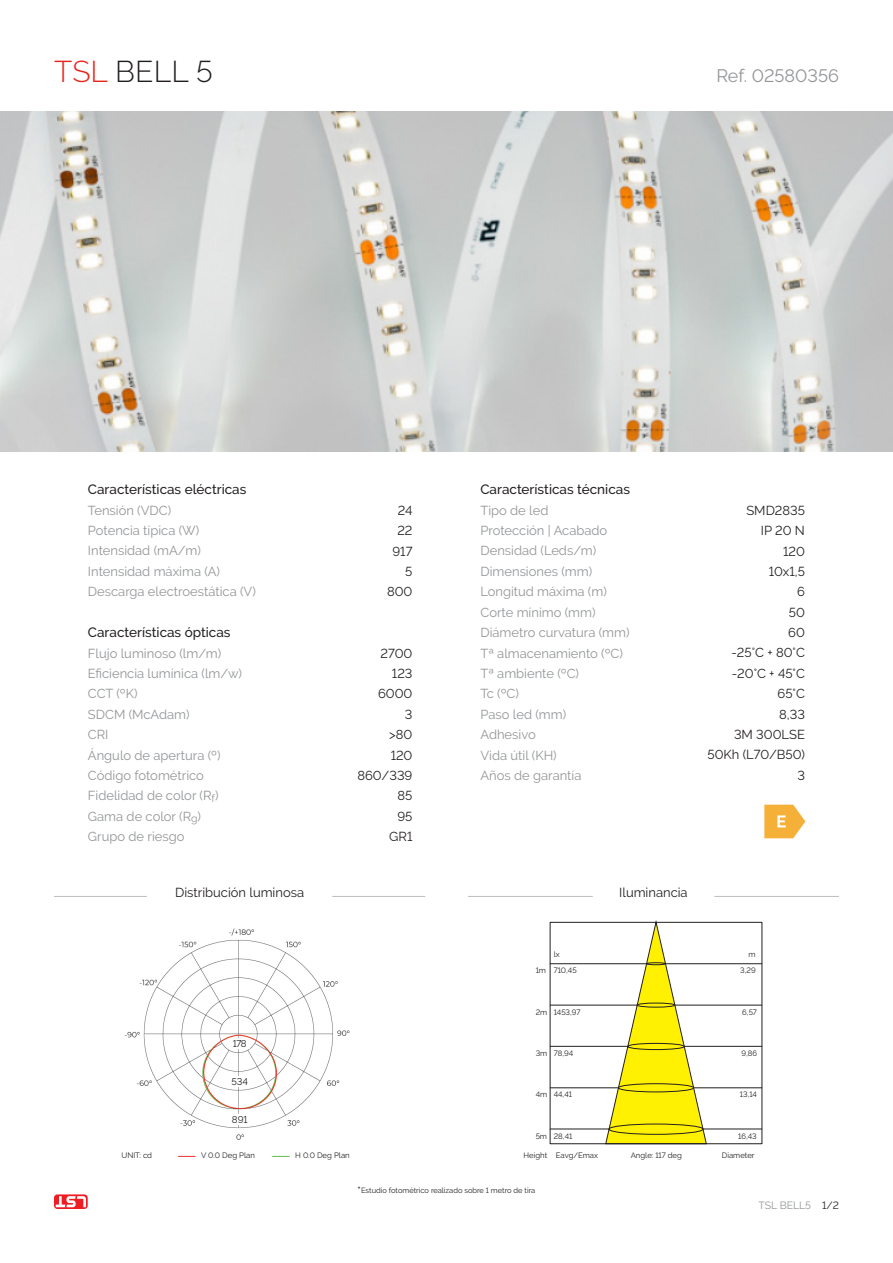
<style>
.page{position:relative;width:893px;height:1263px;background:#fff}
.page>*{position:absolute;margin:0;border:0;box-sizing:border-box;transform-origin:0 0}
.t1{font:300 30px "Raleway";letter-spacing:.005em;color:#231f20}
.t2{font:18px "Raleway";color:#939598}
.t3{font:500 13.5px "Raleway";color:#231f20}
.t4{font:12.9px/20.4px "Raleway";color:#939598}
.t5{font:12.9px "Raleway";color:#231f20}
.t6{font:10.5px "Raleway";color:#939598}
.t7{font:10.5px "Raleway";color:#231f20}
.t8{font:9.75px "Raleway";color:#231f20}
.t9{font:7.8px "Raleway";color:#231f20}
.t10{font:7.5px "Raleway";color:#231f20}
.s1{color:#e72419}
.s2{font-weight:500;font-size:10.5px}
</style>
<div class="page">
<img style="left:124px;top:929px;width:226px;height:211px">
<svg style="left:54px;top:1194px;width:34px;height:15px"></svg>
<svg style="left:56px;top:1196px;width:30px;height:11px"></svg>
<hr style="left:54px;top:896px;width:93px;height:1px;background:#bcbdc0">
<hr style="left:332px;top:896px;width:93px;height:1px;background:#bcbdc0">
<hr style="left:468px;top:896px;width:125px;height:1px;background:#bcbdc0">
<hr style="left:714px;top:896px;width:125px;height:1px;background:#bcbdc0">
<svg style="left:178px;top:1156px;width:17px;height:1px"></svg>
<svg style="left:273px;top:1156px;width:16px;height:1px"></svg>
<div style="left:550px;top:922px;width:212px;height:222px;border:1px solid #231f20"></div>
<hr style="left:550px;top:963px;width:97px;height:1px;background:#231f20">
<hr style="left:665px;top:963px;width:97px;height:1px;background:#231f20">
<hr style="left:550px;top:1005px;width:87px;height:1px;background:#231f20">
<hr style="left:675px;top:1005px;width:87px;height:1px;background:#231f20">
<hr style="left:550px;top:1046px;width:78px;height:1px;background:#231f20">
<hr style="left:684px;top:1046px;width:78px;height:1px;background:#231f20">
<hr style="left:550px;top:1087px;width:68px;height:1px;background:#231f20">
<hr style="left:693px;top:1087px;width:69px;height:1px;background:#231f20">
<hr style="left:703px;top:1129px;width:59px;height:1px;background:#231f20">
<hr style="left:550px;top:1129px;width:59px;height:1px;background:#231f20">
<svg style="left:605px;top:922px;width:102px;height:222px"></svg>
<img style="left:0;top:112px;width:893px;height:340px">
<div style="left:230px;top:1038px;width:20px;height:10px;background:#fff"></div>
<div style="left:228px;top:1076px;width:24px;height:11px;background:#fff"></div>
<div style="left:228px;top:1114px;width:24px;height:11px;background:#fff"></div>
<img style="left:764px;top:804px;width:42px;height:35px">
<div style="left:86px;top:1117px;width:83px;height:33px;background:#fff"></div>
<p class="t1" style="left:54px;top:54px;width:160px"><span class="s1">TSL</span> BELL 5</p>
<p class="t2" style="left:716px;top:65px;width:124px">Ref. 02580356</p>
<p class="t3" style="left:88px;top:482px;width:160px">Características eléctricas</p>
<p class="t4" style="left:88px;top:500px;width:169px">Tensión (VDC)<br>Potencia típica (W)<br>Intensidad (mA/m)<br>Intensidad máxima (A)<br>Descarga electroestática (V)</p>
<p class="t3" style="left:88px;top:624px;width:144px">Características ópticas</p>
<p class="t4" style="left:88px;top:643px;width:156px">Flujo luminoso (lm/m)<br>Eficiencia lumínica (lm/w)<br>CCT (ºK)<br>SDCM (McAdam)<br>CRI<br>Ángulo de apertura (º)<br>Código fotométrico<br>Fidelidad de color (R<sub>f</sub>)<br>Gama de color (R<sub>g</sub>)<br>Grupo de riesgo</p>
<p class="t3" style="left:480px;top:482px;width:151px">Características técnicas</p>
<p class="t4" style="left:480px;top:500px;width:151px">Tipo de led<br>Protección | Acabado<br>Densidad (Leds/m)<br>Dimensiones (mm)<br>Longitud máxima (m)<br>Corte mínimo (mm)<br>Diámetro curvatura (mm)<br>Tª almacenamiento (ºC)<br>Tª ambiente (ºC)<br>Tc (ºC)<br>Paso led (mm)<br>Adhesivo<br>Vida útil (KH)<br>Años de garantía</p>
<p class="t5" style="left:398px;top:503px;width:16px">24</p>
<p class="t5" style="left:746px;top:503px;width:60px">SMD2835</p>
<p class="t5" style="left:397px;top:523px;width:17px">22</p>
<p class="t5" style="left:761px;top:523px;width:45px">IP 20 N</p>
<p class="t5" style="left:392px;top:543px;width:21px">917</p>
<p class="t5" style="left:783px;top:543px;width:23px">120</p>
<p class="t5" style="left:405px;top:564px;width:9px">5</p>
<p class="t5" style="left:769px;top:564px;width:38px">10x1,5</p>
<p class="t5" style="left:387px;top:584px;width:27px">800</p>
<p class="t5" style="left:797px;top:584px;width:9px">6</p>
<p class="t5" style="left:789px;top:605px;width:18px">50</p>
<p class="t5" style="left:788px;top:625px;width:18px">60</p>
<p class="t5" style="left:731px;top:645px;width:75px">-25°C + 80°C</p>
<p class="t5" style="left:732px;top:666px;width:75px">-20°C + 45°C</p>
<p class="t5" style="left:778px;top:686px;width:29px">65°C</p>
<p class="t5" style="left:779px;top:707px;width:27px">8,33</p>
<p class="t5" style="left:734px;top:727px;width:72px">3M 300LSE</p>
<p class="t5" style="left:707px;top:747px;width:99px">50Kh (L70/B50)</p>
<p class="t5" style="left:797px;top:768px;width:9px">3</p>
<p class="t5" style="left:381px;top:645px;width:33px">2700</p>
<p class="t5" style="left:392px;top:666px;width:22px">123</p>
<p class="t5" style="left:378px;top:686px;width:36px">6000</p>
<p class="t5" style="left:405px;top:707px;width:9px">3</p>
<p class="t5" style="left:389px;top:727px;width:25px">&gt;80</p>
<p class="t5" style="left:391px;top:747px;width:23px">120</p>
<p class="t5" style="left:357px;top:768px;width:57px">860/339</p>
<p class="t5" style="left:398px;top:788px;width:16px">85</p>
<p class="t5" style="left:397px;top:809px;width:17px">95</p>
<p class="t5" style="left:389px;top:829px;width:25px">GR1</p>
<p class="t5" style="left:175px;top:885px;width:131px">Distribución luminosa</p>
<p class="t5" style="left:619px;top:885px;width:70px">Iluminancia</p>
<p class="t8" style="left:233px;top:1038px;width:15px">178</p>
<p class="t8" style="left:231px;top:1076px;width:18px">534</p>
<p class="t8" style="left:232px;top:1114px;width:17px">891</p>
<p class="t9" style="left:121px;top:1151px;width:32px">UNIT: cd</p>
<p class="t9" style="left:201px;top:1151px;width:55px">V 0.0 Deg Plan</p>
<p class="t9" style="left:295px;top:1151px;width:56px">H 0.0 Deg Plan</p>
<p class="t9" style="left:554px;top:949px;width:8px">lx</p>
<p class="t9" style="left:749px;top:949px;width:9px">m</p>
<p class="t9" style="left:536px;top:965px;width:12px">1m</p>
<p class="t9" style="left:536px;top:1007px;width:13px">2m</p>
<p class="t9" style="left:536px;top:1049px;width:13px">3m</p>
<p class="t9" style="left:536px;top:1090px;width:13px">4m</p>
<p class="t9" style="left:536px;top:1132px;width:13px">5m</p>
<p class="t9" style="left:524px;top:1151px;width:76px">Height Eavg/Emax</p>
<p class="t9" style="left:722px;top:1151px;width:34px">Diameter</p>
<p class="t9" style="left:554px;top:965px;width:24px">710,45</p>
<p class="t9" style="left:554px;top:1007px;width:28px">1453,97</p>
<p class="t9" style="left:554px;top:1049px;width:21px">78,94</p>
<p class="t9" style="left:554px;top:1090px;width:20px">44,41</p>
<p class="t9" style="left:554px;top:1132px;width:20px">28,41</p>
<p class="t9" style="left:740px;top:965px;width:17px">3,29</p>
<p class="t9" style="left:742px;top:1007px;width:16px">6,57</p>
<p class="t9" style="left:741px;top:1049px;width:17px">9,86</p>
<p class="t9" style="left:740px;top:1090px;width:19px">13,14</p>
<p class="t9" style="left:738px;top:1132px;width:20px">16,43</p>
<p class="t9" style="left:631px;top:1151px;width:53px">Angle: 117 deg</p>
<p class="t10" style="left:358px;top:1186px;width:179px"><span class="s2">*</span>Estudio fotométrico realizado sobre 1 metro de tira</p>
<p class="t6" style="left:758px;top:1199px;width:54px">TSL BELL5</p>
<p class="t7" style="left:822px;top:1199px;width:18px">1/2</p>
</div>
